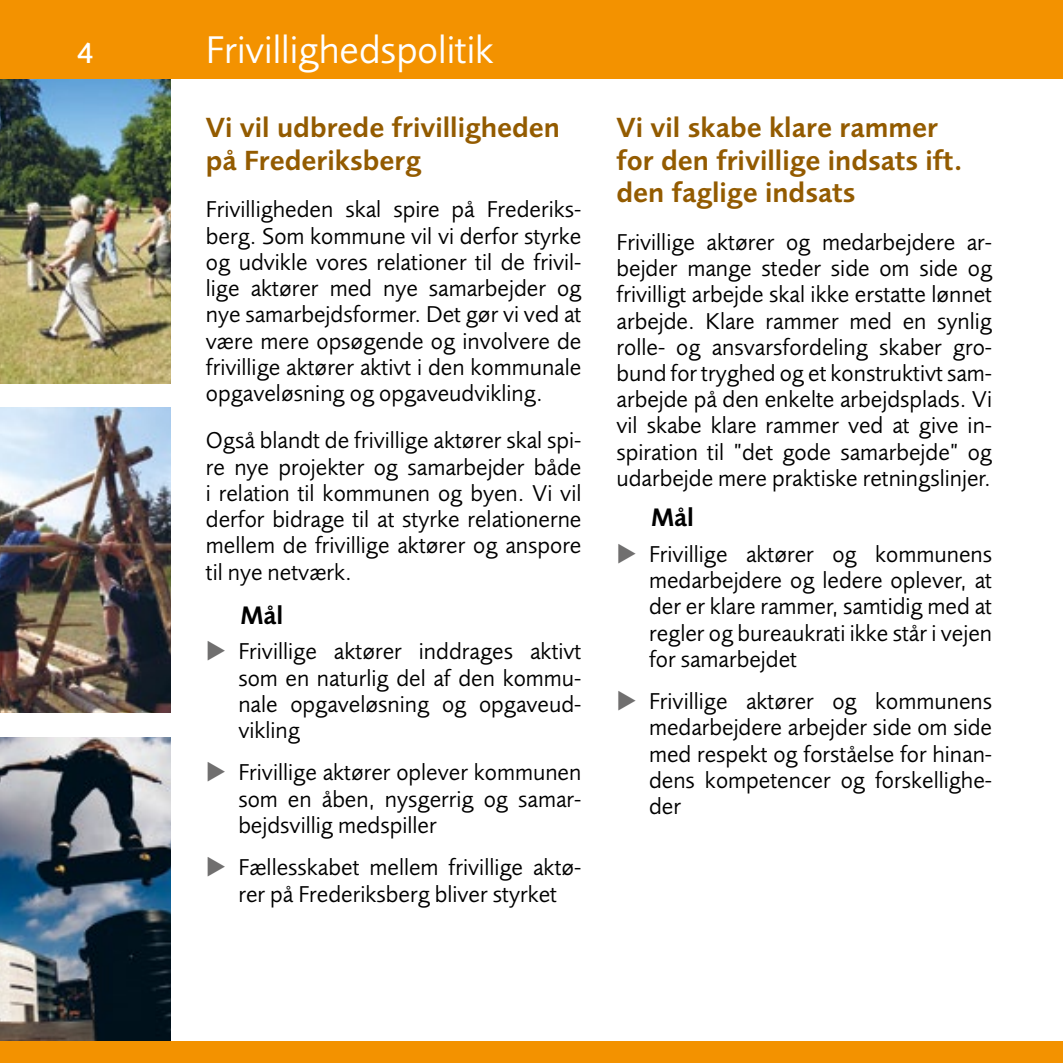
<style>
.page{position:relative;width:1063px;height:1063px;background:#fff}
.page>*{position:absolute;margin:0;border:0;box-sizing:border-box;transform-origin:0 0}
.t1{font:40px "Foundry Sans Normal";color:#fff}
.t2{font:500 30px "Foundry Sans";color:#fff}
.t3{font:28.75px/32.5px "Foundry Sans Demi";color:#935b00}
.t4{font:26.25px "Foundry Sans Demi";color:#000}
.t5{font:23.75px/26.2px "Foundry Sans Normal";color:#000;text-align:justify}
.s1{color:#706f6f}
</style>
<div class="page">
<img style="left:0;top:737px;width:170px;height:305px">
<img style="left:0;top:79px;width:170px;height:304px">
<div style="left:0;top:0;width:1063px;height:79px;background:#f39200"></div>
<img style="left:0;top:408px;width:170px;height:305px">
<div style="left:0;top:1042px;width:1063px;height:21px;background:#f39200"></div>
<p class="t2" style="left:77px;top:36px;width:18px">4</p>
<h1 class="t1" style="left:206px;top:26px;width:289px">Frivillighedspolitik</h1>
<p class="t3" style="left:206px;top:111px;width:356px">Vi vil udbrede frivilligheden på Frederiksberg</p>
<p class="t5" style="left:206px;top:196px;width:377px">Frivilligheden skal spire på Frederiks&shy;berg. Som kommune vil vi derfor styrke og udvikle vores relationer til de frivil&shy;lige aktører med nye samarbejder og nye samarbejdsformer. Det gør vi ved at være mere opsøgende og involvere de frivillige aktører aktivt i den kommunale opgaveløsning og opgaveudvikling.</p>
<p class="t5" style="left:206px;top:427px;width:377px">Også blandt de frivillige aktører skal spi&shy;re nye projekter og samarbejder både i relation til kommunen og byen. Vi vil derfor bidrage til at styrke relationerne mellem de frivillige aktører og anspore til nye netværk.</p>
<p class="t4" style="left:241px;top:600px;width:44px">Mål</p>
<p class="t5" style="left:238px;top:638px;width:345px;text-indent:-32px"><span class="s1">◆</span> Frivillige aktører inddrages aktivt som en naturlig del af den kommu&shy;nale opgaveløsning og opgaveud&shy;vikling</p>
<p class="t5" style="left:238px;top:759px;width:345px;text-indent:-32px"><span class="s1">◆</span> Frivillige aktører oplever kommunen som en åben, nysgerrig og samar&shy;bejdsvillig medspiller</p>
<p class="t5" style="left:206px;top:854px;width:377px;text-align:center"><span class="s1">◆</span> Fællesskabet mellem frivillige aktø&shy;rer på Frederiksberg bliver styrket</p>
<p class="t3" style="left:617px;top:111px;width:348px">Vi vil skabe klare rammer for den frivillige indsats ift. den faglige indsats</p>
<p class="t5" style="left:617px;top:229px;width:377px">Frivillige aktører og medarbejdere ar&shy;bejder mange steder side om side og frivilligt arbejde skal ikke erstatte lønnet arbejde. Klare rammer med en synlig rolle- og ansvarsfordeling skaber gro&shy;bund for tryghed og et konstruktivt sam&shy;arbejde på den enkelte arbejdsplads. Vi vil skabe klare rammer ved at give in&shy;spiration til ”det gode samarbejde” og udarbejde mere praktiske retningslinjer.</p>
<p class="t4" style="left:652px;top:502px;width:44px">Mål</p>
<p class="t5" style="left:649px;top:541px;width:345px;text-indent:-32px"><span class="s1">◆</span> Frivillige aktører og kommunens medarbejdere og ledere oplever, at der er klare rammer, samtidig med at regler og bureaukrati ikke står i vejen for samarbejdet</p>
<p class="t5" style="left:649px;top:688px;width:345px;text-indent:-32px"><span class="s1">◆</span> Frivillige aktører og kommunens medarbejdere arbejder side om side med respekt og forståelse for hinan&shy;dens kompetencer og forskellighe&shy;der</p>
</div>
